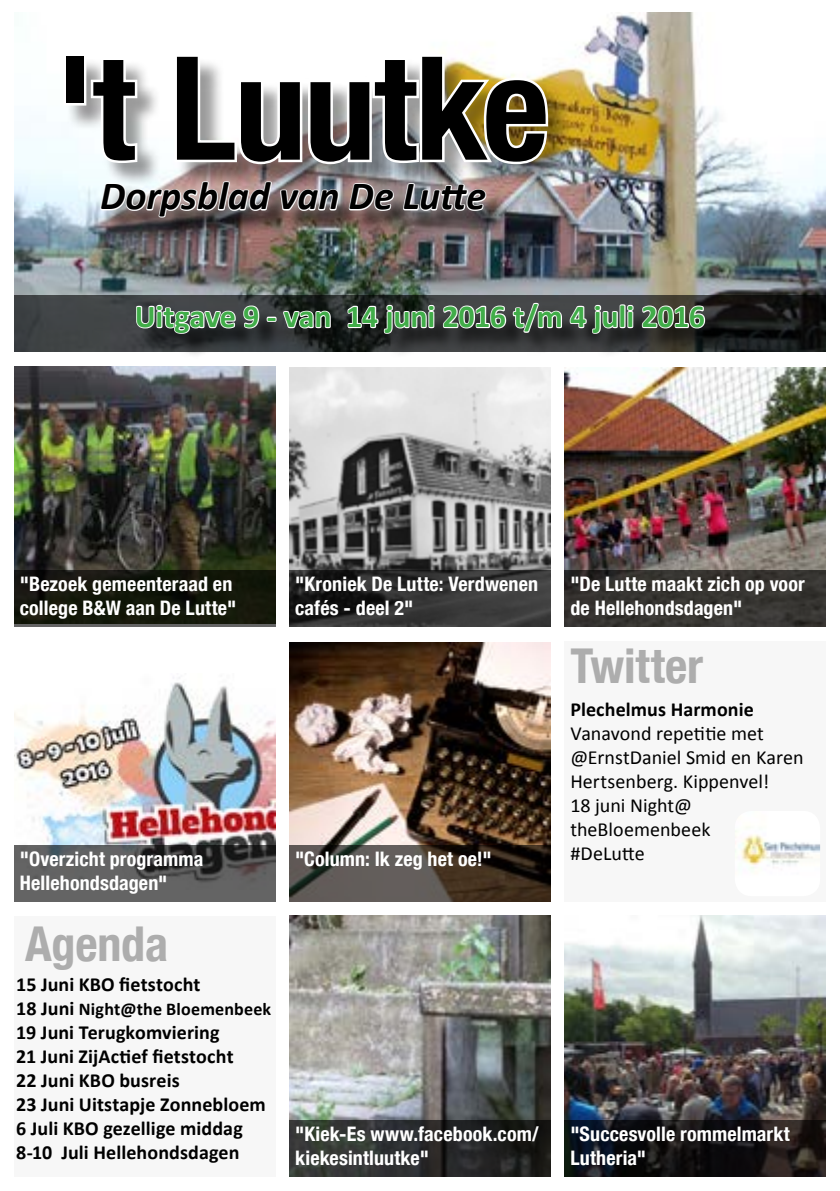
<style>
.page{position:relative;width:840px;height:1191px;background:#fff}
.page>*{position:absolute;margin:0;border:0;box-sizing:border-box;transform-origin:0 0}
.t1{font:700 condensed 144px "Helvetica Neue LT Com";letter-spacing:-.015em;color:#000}
.t2{font:700 condensed 48px "Helvetica Neue LT Com";letter-spacing:-.005em;color:#adadad}
.t3{font:italic 700 40px "Calibri";color:#000}
.t4{font:700 32px "Calibri";letter-spacing:-.005em;color:#41ad49}
.t5{font:700 condensed 20px/24px "Helvetica Neue LT Com";letter-spacing:.01em;color:#fff}
.t6{font:700 20px/24px "Calibri";letter-spacing:.005em;color:#000}
.t7{font:20px/24px "Calibri";color:#000}
.t8{font:700 18px "Calibri";letter-spacing:.01em;color:#000}
.s1{font-size:20px}
</style>
<div class="page">
<div style="left:14px;top:915px;width:261px;height:261px;background:#f7f7f7"></div>
<div style="left:564px;top:641px;width:261px;height:260px;background:#f7f7f7"></div>
<img style="left:289px;top:642px;width:261px;height:203px">
<svg style="left:289px;top:845px;width:261px;height:56px;background:#473f38"></svg>
<img style="left:742px;top:835px;width:77px;height:30px">
<img style="left:14px;top:677px;width:261px;height:168px">
<svg style="left:14px;top:845px;width:261px;height:56px;background:#555"></svg>
<img style="left:564px;top:368px;width:261px;height:202px">
<svg style="left:564px;top:570px;width:261px;height:56px;background:#34322f"></svg>
<img style="left:289px;top:368px;width:261px;height:202px">
<svg style="left:289px;top:570px;width:261px;height:56px;background:#2e2e2e"></svg>
<img style="left:564px;top:916px;width:261px;height:203px">
<img style="left:14px;top:366px;width:261px;height:204px">
<svg style="left:14px;top:570px;width:261px;height:56px;background:#16190d"></svg>
<img style="left:14px;top:12px;width:811px;height:283px">
<svg style="left:14px;top:295px;width:811px;height:56px;background:#2e3131"></svg>
<div style="left:140px;top:304px;width:590px;height:54px;background:#000;opacity:.75"></div>
<svg style="left:135px;top:299px;width:197px;height:36px"></svg>
<svg style="left:346px;top:301px;width:360px;height:42px;background:#5d5e5e"></svg>
<div style="left:104px;top:183px;width:406px;height:60px;background:#000;opacity:.75"></div>
<div style="left:66px;top:58px;width:506px;height:132px;background:#000;opacity:.4"></div>
<div style="left:63px;top:54px;width:23px;height:52px;border:5px solid #fff"></div>
<img style="left:88px;top:52px;width:462px;height:184px">
<img style="left:289px;top:916px;width:261px;height:203px">
<svg style="left:289px;top:1119px;width:261px;height:57px;background:#2a2c2b"></svg>
<svg style="left:564px;top:1119px;width:261px;height:57px;background:#141316"></svg>
<h1 class="t1" style="left:56px;top:22px;width:494px">'t Luutke</h1>
<h3 class="t3" style="left:100px;top:171px;width:387px">Dorpsblad van De Lutte</h3>
<h3 class="t4" style="left:135px;top:296px;width:571px">Uitgave 9 - van 14 juni 2016 t/m 4 juli 2016</h3>
<p class="t5" style="left:20px;top:572px;width:218px">"Bezoek gemeenteraad en college B&amp;W aan De Lutte"</p>
<p class="t5" style="left:295px;top:572px;width:244px">"Kroniek De Lutte: Verdwenen cafés - deel 2"</p>
<p class="t5" style="left:20px;top:847px;width:185px">"Overzicht programma</p>
<p class="t5" style="left:295px;top:847px;width:198px">"Column: Ik zeg het oe!"</p>
<p class="t5" style="left:20px;top:871px;width:149px">Hellehondsdagen"</p>
<p class="t5" style="left:570px;top:572px;width:236px">"De Lutte maakt zich op voor de Hellehondsdagen"</p>
<h2 class="t2" style="left:570px;top:637px;width:134px">Twitter</h2>
<p class="t6" style="left:570px;top:697px;width:185px">Plechelmus Harmonie</p>
<p class="t7" style="left:570px;top:721px;width:235px">Vanavond repetitie met @ErnstDaniel Smid en Karen<br>Hertsenberg. Kippenvel!<br>18 juni Night@ theBloemenbeek<br>#DeLutte</p>
<h2 class="t2" style="left:25px;top:915px;width:144px">Agenda</h2>
<p class="t6" style="left:16px;top:972px;width:186px">15 Juni KBO fietstocht</p>
<p class="t8" style="left:16px;top:997px;width:256px"><span class="s1">18 Juni</span> Night@the Bloemenbeek</p>
<p class="t6" style="left:16px;top:1020px;width:251px">19 Juni Terugkomviering<br>21 Juni ZijActief fietstocht<br>22 Juni KBO busreis<br>23 Juni Uitstapje Zonnebloem<br>6 Juli KBO gezellige middag<br>8-10 Juli Hellehondsdagen</p>
<p class="t5" style="left:295px;top:1122px;width:245px">"Kiek-Es www.facebook.com/ kiekesintluutke"</p>
<p class="t5" style="left:570px;top:1122px;width:221px">"Succesvolle rommelmarkt<br>Lutheria"</p>
</div>
